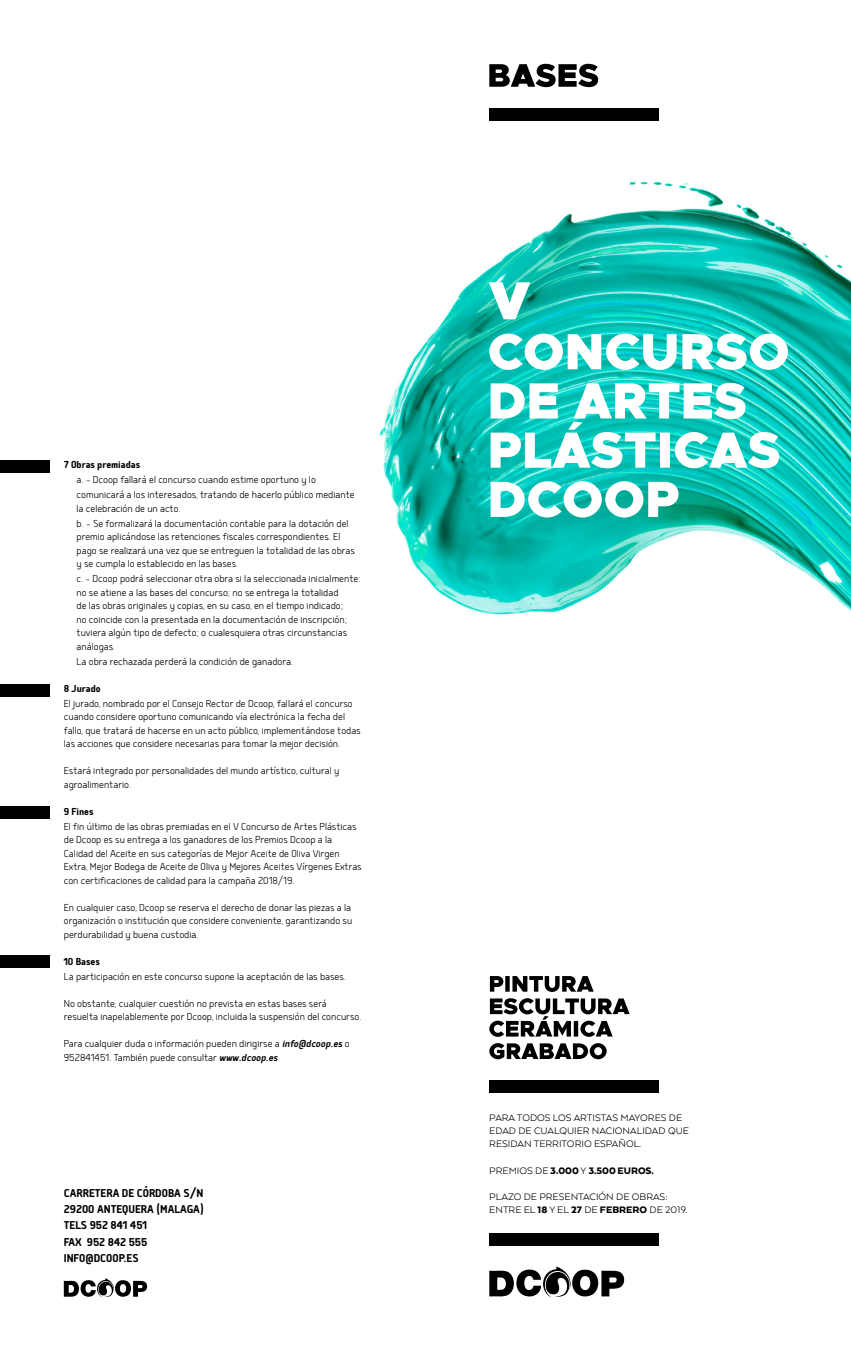
<style>
.page{position:relative;width:851px;height:1361px;background:#fff}
.page>*{position:absolute;margin:0;border:0;box-sizing:border-box;transform-origin:0 0}
.t1{font:52.5px "Gotham Ultra";color:#fff}
.t2{font:700 13.5px/16.2px "Delm";color:#000}
.t3{font:300 12px/13.5px "Delm";color:#000}
.t4{font:700 12px "Delm";color:#000}
.t5{font:10.8px/13px "Arquitecta";color:#000}
.t6{font:900 10.8px "Arquitecta";color:#000}
.s1{font-weight:500;font-style:italic}
.s2{font-weight:400}
.s3{font-weight:900}
</style>
<div class="page">
<img style="left:379px;top:179px;width:471px;height:436px">
<svg style="left:490px;top:481px;width:188px;height:36px"></svg>
<svg style="left:490px;top:383px;width:289px;height:85px"></svg>
<svg style="left:489px;top:333px;width:298px;height:37px"></svg>
<svg style="left:489px;top:976px;width:140px;height:83px"></svg>
<div style="left:489px;top:1233px;width:170px;height:12px;background:#000"></div>
<svg style="left:489px;top:1266px;width:135px;height:31px"></svg>
<div style="left:489px;top:1080px;width:170px;height:12px;background:#000"></div>
<div style="left:489px;top:108px;width:170px;height:12px;background:#000"></div>
<svg style="left:489px;top:64px;width:109px;height:23px"></svg>
<svg style="left:64px;top:1278px;width:83px;height:19px"></svg>
<div style="left:0;top:460px;width:49px;height:13px;background:#000"></div>
<div style="left:0;top:684px;width:49px;height:13px;background:#000"></div>
<div style="left:0;top:806px;width:49px;height:12px;background:#000"></div>
<div style="left:0;top:955px;width:49px;height:13px;background:#000"></div>
<p class="t4" style="left:64px;top:458px;width:78px">7 Obras premiadas</p>
<p class="t3" style="left:77px;top:472px;width:279px;line-height:15px">a. - Dcoop fallará el concurso cuando estime oportuno y lo comunicará a los interesados, tratando de hacerlo público mediante</p>
<p class="t3" style="left:77px;top:500px;width:273px;line-height:15px">la celebración de un acto.<br>b. - Se formalizará la documentación contable para la dotación del</p>
<p class="t3" style="left:77px;top:529px;width:280px">premio aplicándose las retenciones fiscales correspondientes. El pago se realizará una vez que se entreguen la totalidad de las obras y se cumpla lo establecido en las bases.</p>
<p class="t3" style="left:77px;top:571px;width:285px">c. - Dcoop podrá seleccionar otra obra si la seleccionada inicialmente: no se atiene a las bases del concurso; no se entrega la totalidad<br>de las obras originales y copias, en su caso, en el tiempo indicado;<br>no coincide con la presentada en la documentación de inscripción; tuviera algún tipo de defecto; o cualesquiera otras circunstancias análogas.</p>
<p class="t3" style="left:77px;top:654px;width:218px">La obra rechazada perderá la condición de ganadora.</p>
<p class="t4" style="left:64px;top:681px;width:38px">8 Jurado</p>
<p class="t3" style="left:64px;top:696px;width:298px">El jurado, nombrado por el Consejo Rector de Dcoop, fallará el concurso cuando considere oportuno comunicando vía electrónica la fecha del fallo, que tratará de hacerse en un acto público, implementándose todas las acciones que considere necesarias para tomar la mejor decisión.</p>
<p class="t3" style="left:64px;top:763px;width:277px">Estará integrado por personalidades del mundo artístico, cultural y agroalimentario.</p>
<p class="t4" style="left:64px;top:804px;width:31px">9 Fines</p>
<p class="t3" style="left:64px;top:819px;width:299px">El fin último de las obras premiadas en el V Concurso de Artes Plásticas de Dcoop es su entrega a los ganadores de los Premios Dcoop a la Calidad del Aceite en sus categorías de Mejor Aceite de Oliva Virgen Extra, Mejor Bodega de Aceite de Oliva y Mejores Aceites Vírgenes Extras con certificaciones de calidad para la campaña 2018/19.</p>
<p class="t3" style="left:64px;top:900px;width:290px;text-align:justify">En cualquier caso, Dcoop se reserva el derecho de donar las piezas a la organización o institución que considere conveniente, garantizando su perdurabilidad y buena custodia.</p>
<p class="t4" style="left:64px;top:954px;width:38px">10 Bases</p>
<p class="t3" style="left:64px;top:969px;width:284px">La participación en este concurso supone la aceptación de las bases.</p>
<p class="t3" style="left:64px;top:996px;width:299px">No obstante, cualquier cuestión no prevista en estas bases será resuelta inapelablemente por Dcoop, incluida la suspensión del concurso.</p>
<p class="t3" style="left:64px;top:1036px;width:287px">Para cualquier duda o información pueden dirigirse a <span class="s1">info@dcoop.es</span> o<br>952841451. También puede consultar <span class="s1">www.dcoop.es</span></p>
<p class="t2" style="left:64px;top:1184px;width:141px">CARRETERA DE CÓRDOBA S/N<br>29200 ANTEQUERA (MALAGA)<br>TELS 952 841 451<br>FAX 952 842 555<br>INFO@DCOOP.ES</p>
<h1 class="t1" style="left:489px;top:270px;width:42px">V</h1>
<p class="t5" style="left:489px;top:1111px;width:201px">PARA TODOS LOS ARTISTAS MAYORES DE<br>EDAD DE CUALQUIER NACIONALIDAD QUE<br>RESIDAN TERRITORIO ESPAÑOL.</p>
<p class="t6" style="left:489px;top:1163px;width:166px"><span class="s2">PREMIOS DE</span> 3.000 <span class="s2">Y</span> 3.500 EUROS.</p>
<p class="t5" style="left:489px;top:1189px;width:199px">PLAZO DE PRESENTACIÓN DE OBRAS:<br>ENTRE EL <span class="s3">18</span> Y EL <span class="s3">27</span> DE <span class="s3">FEBRERO</span> DE 2019.</p>
</div>
